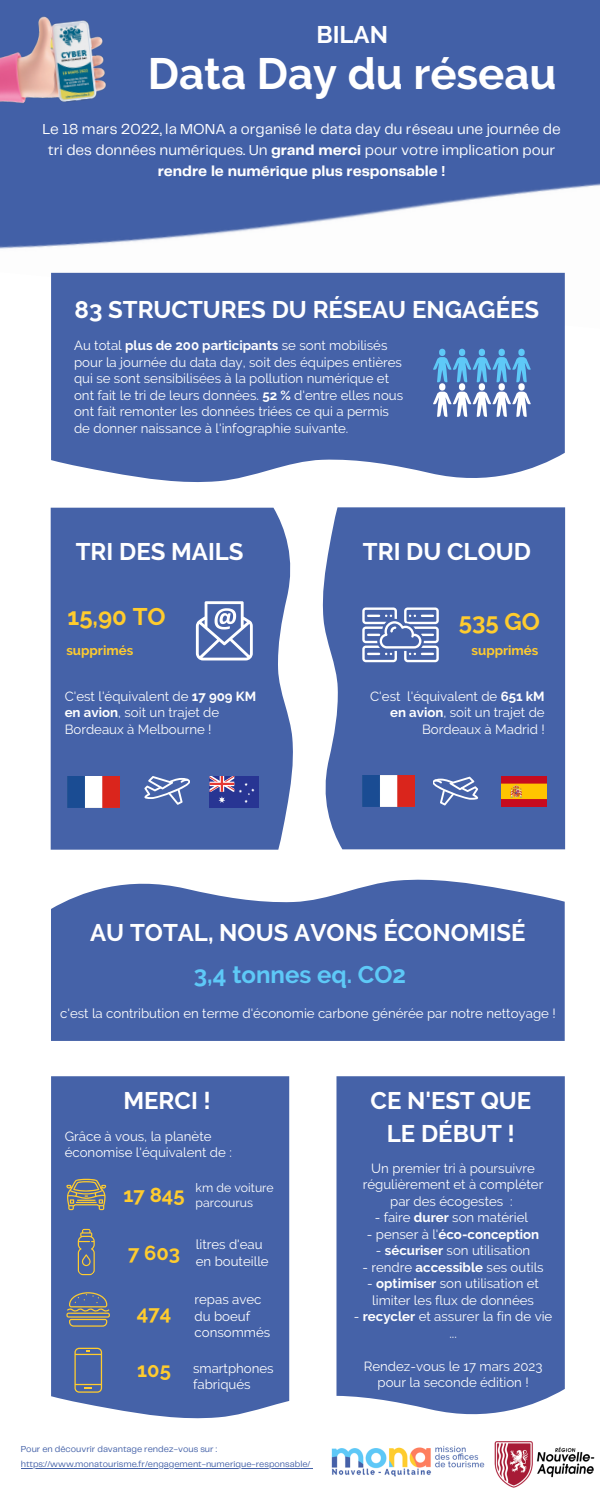
<style>
.page{position:relative;width:600px;height:1500px;background:#fff}
.page>*{position:absolute;margin:0;border:0;box-sizing:border-box;transform-origin:0 0}
.t1{font:700 43.7px "Raleway";color:#fff}
.t2{font:700 24px/33px "Raleway";color:#fff;text-align:center}
.t3{font:700 24px "Raleway";color:#5ec9f7}
.t4{font:700 24px "Raleway";color:#ffcc2e}
.t5{font:700 20.2px "Raleway";color:#ffcc2e}
.t6{font:15px/21px "Telegraf";color:#fff;text-align:center}
.t7{font:13.2px/16.5px "Raleway";color:#fff}
.t8{font:13.2px/16.5px "Raleway";color:#fefefe;text-align:center}
.t9{font:700 13.2px "Raleway";color:#fefefe}
.t10{font:700 13.2px "Raleway";color:#ffcc2e}
.t11{font:12.2px/15.8px "Raleway";color:#fff}
.t12{font:9px/15px "Telegraf";color:#4562a8}
.s1{font-weight:700}
.s2{font-weight:400}
</style>
<div class="page">
<div style="left:51px;top:508px;width:242px;height:342px;background:#4562a8"></div>
<div style="left:322px;top:507px;width:243px;height:342px;background:#4562a8"></div>
<img style="left:0;top:0;width:600px;height:273px">
<div style="left:51px;top:273px;width:514px;height:210px;background:#4562a8"></div>
<svg style="left:433px;top:349px;width:98px;height:68px"></svg>
<svg style="left:51px;top:879px;width:514px;height:162px;background:#536dae"></svg>
<div style="left:51px;top:1076px;width:514px;height:343px;background:#4562a8"></div>
<svg style="left:289px;top:1076px;width:47px;height:342px"></svg>
<svg style="left:74px;top:1348px;width:28px;height:45px"></svg>
<svg style="left:66px;top:1179px;width:40px;height:31px"></svg>
<svg style="left:362px;top:607px;width:77px;height:55px"></svg>
<svg style="left:196px;top:601px;width:57px;height:59px"></svg>
<img style="left:321px;top:1418px;width:274px;height:70px">
<img style="left:0;top:6px;width:128px;height:116px">
<svg style="left:59px;top:1226px;width:55px;height:55px;background:#51699f"></svg>
<svg style="left:66px;top:1292px;width:44px;height:35px;background:#737c89"></svg>
<div style="left:210px;top:776px;width:49px;height:32px;background:#283593"></div>
<svg style="left:210px;top:776px;width:45px;height:27px"></svg>
<img style="left:68px;top:776px;width:52px;height:32px">
<img style="left:501px;top:777px;width:45px;height:30px">
<svg style="left:144px;top:776px;width:45px;height:29px"></svg>
<hr style="left:21px;top:1468px;width:289px;height:1px;background:#4562a8">
<svg style="left:433px;top:777px;width:45px;height:28px"></svg>
<img style="left:363px;top:775px;width:52px;height:32px">
<p class="t2" style="left:316px;top:18px;width:73px">BILAN</p>
<p class="t1" style="left:148px;top:48px;width:410px">Data Day du réseau</p>
<p class="t6" style="left:42px;top:120px;width:520px">Le 18 mars 2022, la MONA a organisé le data day du réseau une journée de tri des données numériques. Un <span class="s1">grand merci</span> pour votre implication pour <span class="s1">rendre le numérique plus responsable !</span></p>
<p class="t2" style="left:75px;top:293px;width:466px">83 STRUCTURES DU RÉSEAU ENGAGÉES</p>
<p class="t7" style="left:74px;top:338px;width:331px">Au total <span class="s1">plus de 200 participants</span> se sont mobilisés pour la journée du data day, soit des équipes entières qui se sont sensibilisées à la pollution numérique et ont fait le tri de leurs données. <span class="s1">52 %</span> d'entre elles nous ont fait remonter les données triées ce qui a permis de donner naissance à l'infographie suivante.</p>
<p class="t2" style="left:76px;top:535px;width:169px">TRI DES MAILS</p>
<p class="t2" style="left:363px;top:535px;width:170px">TRI DU CLOUD</p>
<p class="t4" style="left:67px;top:603px;width:100px">15,90 TO</p>
<p class="t4" style="left:459px;top:607px;width:83px">535 GO</p>
<p class="t10" style="left:66px;top:642px;width:68px">supprimés</p>
<p class="t10" style="left:472px;top:642px;width:68px">supprimés</p>
<p class="t8" style="left:65px;top:688px;width:193px;text-align:left">C'est l'équivalent de <span class="s1">17 909 KM en avion</span>, soit un trajet de<br>Bordeaux à Melbourne !</p>
<p class="t7" style="left:370px;top:688px;width:176px;text-align:right">C'est l'équivalent de <span class="s1">651 kM en avion</span>, soit un trajet de<br>Bordeaux à Madrid !</p>
<p class="t2" style="left:90px;top:916px;width:437px">AU TOTAL, NOUS AVONS ÉCONOMISÉ</p>
<p class="t3" style="left:194px;top:961px;width:214px">3,4 tonnes eq. CO2</p>
<p class="t7" style="left:60px;top:1005px;width:497px">c'est la contribution en terme d'économie carbone générée par notre nettoyage !</p>
<p class="t2" style="left:123px;top:1084px;width:89px">MERCI !</p>
<p class="t8" style="left:65px;top:1128px;width:169px;text-align:left">Grâce à vous, la planète économise l'équivalent de :</p>
<p class="t11" style="left:196px;top:1179px;width:80px">km de voiture parcourus</p>
<p class="t5" style="left:124px;top:1183px;width:63px">17 845</p>
<p class="t5" style="left:128px;top:1241px;width:54px">7 603</p>
<p class="t7" style="left:196px;top:1236px;width:74px">litres d'eau en bouteille</p>
<p class="t5" style="left:137px;top:1301px;width:36px">474</p>
<p class="t7" style="left:195px;top:1291px;width:77px">repas avec du boeuf consommés</p>
<p class="t5" style="left:137px;top:1358px;width:35px">105</p>
<p class="t7" style="left:193px;top:1360px;width:82px">smartphones fabriqués</p>
<p class="t12" style="left:21px;top:1442px;width:291px">Pour en découvrir davantage rendez-vous sur : https://www.monatourisme.fr/engagement-numerique-responsable/</p>
<p class="t2" style="left:371px;top:1084px;width:162px">CE N'EST QUE<br>LE DÉBUT !</p>
<p class="t8" style="left:363px;top:1160px;width:182px">Un premier tri à poursuivre régulièrement et à compléter par des écogestes :</p>
<p class="t8" style="left:375px;top:1209px;width:155px">- faire <span class="s1">durer</span> son matériel</p>
<p class="t9" style="left:367px;top:1226px;width:174px"><span class="s2">- penser à l'</span>éco-conception</p>
<p class="t8" style="left:376px;top:1242px;width:156px">- <span class="s1">sécuriser</span> son utilisation</p>
<p class="t8" style="left:363px;top:1259px;width:183px">- rendre <span class="s1">accessible</span> ses outils</p>
<p class="t8" style="left:367px;top:1275px;width:173px">- <span class="s1">optimiser</span> son utilisation et limiter les flux de données</p>
<p class="t8" style="left:354px;top:1308px;width:200px">- <span class="s1">recycler</span> et assurer la fin de vie</p>
<p class="t8" style="left:449px;top:1325px;width:9px">...</p>
<p class="t8" style="left:364px;top:1358px;width:180px">Rendez-vous le 17 mars 2023 pour la seconde édition !</p>
</div>
